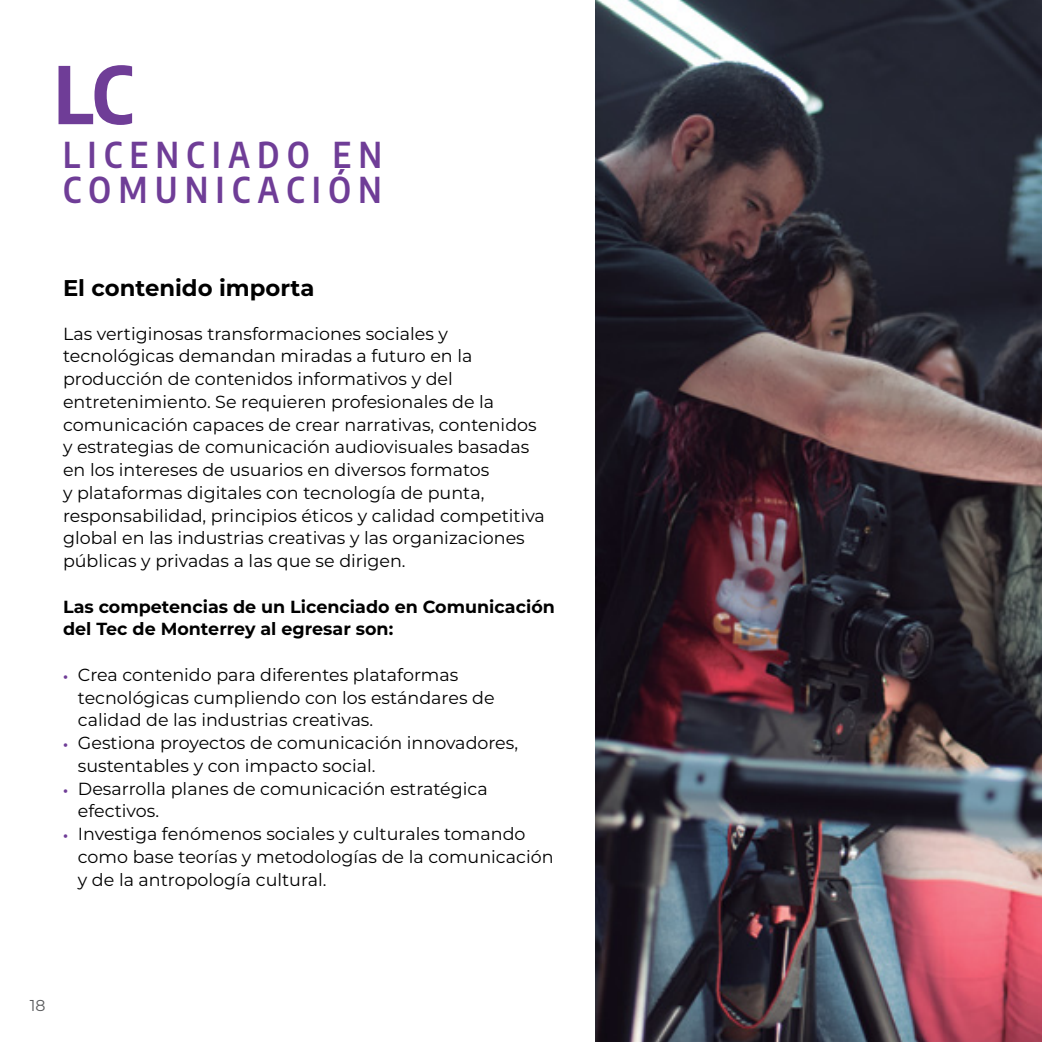
<style>
.page{position:relative;width:1042px;height:1042px;background:#fff}
.page>*{position:absolute;margin:0;border:0;box-sizing:border-box;transform-origin:0 0}
.t1{font:700 78.75px "Encode Sans Condensed";color:#6f3d97}
.t2{font:600 35px/35px "Encode Sans Condensed";letter-spacing:.22em;color:#6f3d97}
.t3{font:700 22.75px "Montserrat";color:#000}
.t4{font:17.5px/22.8px "Montserrat";color:#000}
.t5{font:700 17.5px/22.8px "Montserrat";color:#000}
.t6{font:15.75px "Montserrat";color:#58595b}
.s1{font-weight:700;font-size:14px;color:#6f3d97}
</style>
<div class="page">
<img style="left:595px;top:0;width:447px;height:1042px">
<h1 class="t1" style="left:54px;top:35px;width:80px">LC</h1>
<h2 class="t2" style="left:63px;top:135px;width:320px">LICENCIADO EN<br>COMUNICACIÓN</h2>
<h3 class="t3" style="left:63px;top:271px;width:253px">El contenido importa</h3>
<p class="t4" style="left:63px;top:321px;width:483px">Las vertiginosas transformaciones sociales y tecnológicas demandan miradas a futuro en la producción de contenidos informativos y del entretenimiento. Se requieren profesionales de la comunicación capaces de crear narrativas, contenidos y estrategias de comunicación audiovisuales basadas en los intereses de usuarios en diversos formatos<br>y plataformas digitales con tecnología de punta, responsabilidad, principios éticos y calidad competitiva global en las industrias creativas y las organizaciones públicas y privadas a las que se dirigen.</p>
<p class="t5" style="left:63px;top:594px;width:493px">Las competencias de un Licenciado en Comunicación del Tec de Monterrey al egresar son:</p>
<p class="t4" style="left:78px;top:662px;width:418px;text-indent:-15px"><span class="s1">•</span> Crea contenido para diferentes plataformas tecnológicas cumpliendo con los estándares de calidad de las industrias creativas.</p>
<p class="t4" style="left:78px;top:731px;width:442px;text-indent:-15px"><span class="s1">•</span> Gestiona proyectos de comunicación innovadores, sustentables y con impacto social.</p>
<p class="t4" style="left:78px;top:776px;width:411px;text-indent:-15px"><span class="s1">•</span> Desarrolla planes de comunicación estratégica efectivos.</p>
<p class="t4" style="left:78px;top:822px;width:477px;text-indent:-15px"><span class="s1">•</span> Investiga fenómenos sociales y culturales tomando como base teorías y metodologías de la comunicación y de la antropología cultural.</p>
<p class="t6" style="left:30px;top:994px;width:17px">18</p>
</div>
